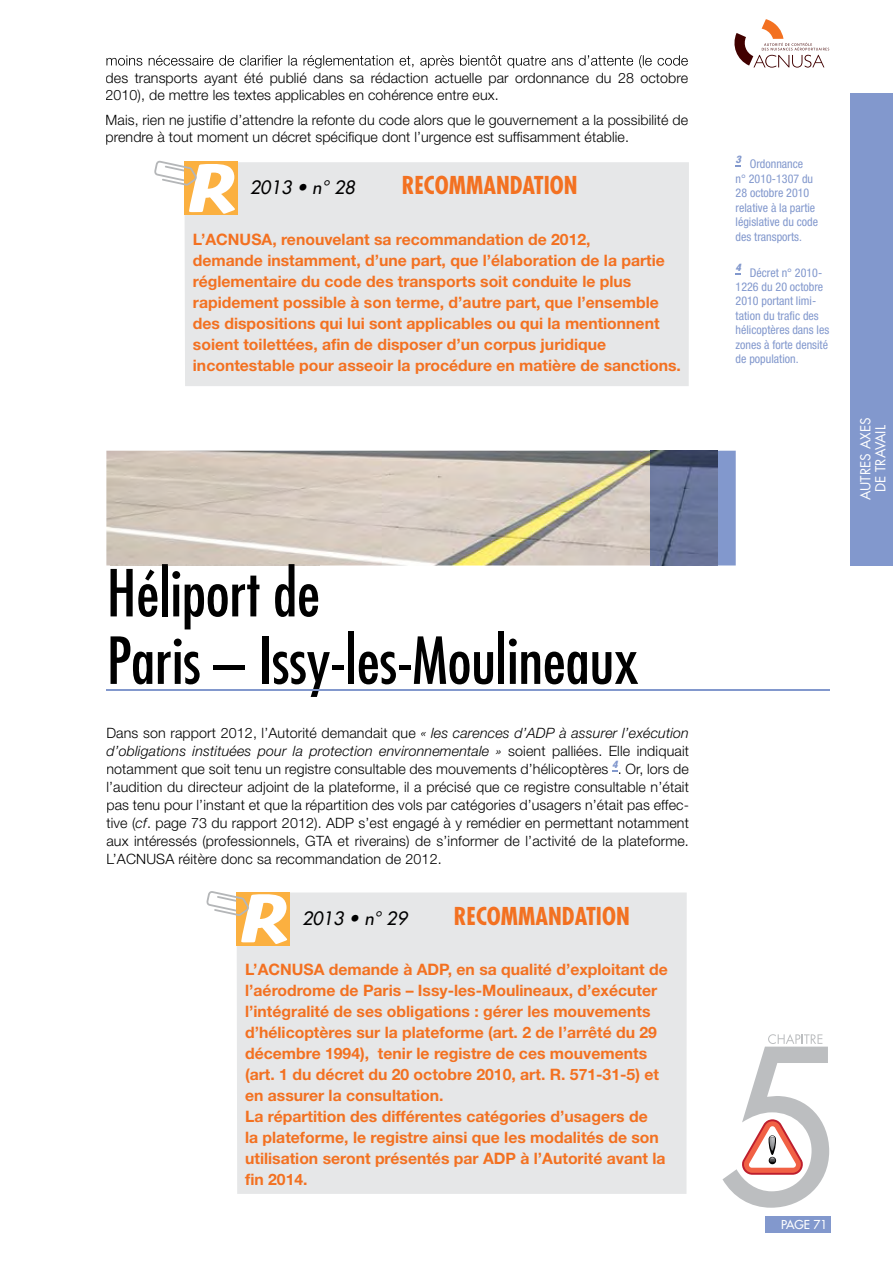
<style>
.page{position:relative;width:893px;height:1263px;background:#fff}
.page>*{position:absolute;margin:0;border:0;box-sizing:border-box;transform-origin:0 0}
.t1{font:condensed 63px/67.5px "Futura Std";color:#000}
.t2{font:700 condensed 24px "Futura Std";color:#f37121}
.t3{font:italic 500 18px "Futura Std";color:#000}
.t4{font:700 15.75px/21px "Helvetica Neue LT Std";color:#f37121}
.t5{font:300 14.25px/18px "Helvetica Neue LT Std";letter-spacing:.005em;color:#000}
.t6{font:13.5px/15px "Futura Std";color:#fff;text-align:center}
.t7{font:condensed 12px/14.4px "Helvetica Neue LT Std";color:#8298cd}
.t8{font:500 12px "Futura Std";color:#fff}
.t9{font:italic 800 condensed 10.5px "Helvetica Neue LT Std";color:#8298cd}
.s1{font-style:italic}
</style>
<div class="page">
<svg style="left:734px;top:19px;width:95px;height:49px"></svg>
<div style="left:765px;top:1216px;width:66px;height:17px;background:#8298cd"></div>
<div style="left:850px;top:94px;width:43px;height:472px;background:#8298cd"></div>
<svg style="left:722px;top:1034px;width:107px;height:174px"></svg>
<div style="left:184px;top:162px;width:505px;height:224px;background:#e6e7e8"></div>
<div style="left:251px;top:181px;width:145px;height:14px;background:#e6e7e8"></div>
<div style="left:184px;top:162px;width:54px;height:53px;background:#fbb040"></div>
<svg style="left:154px;top:161px;width:81px;height:53px"></svg>
<svg style="left:612px;top:770px;width:6px;height:2px"></svg>
<img style="left:106px;top:451px;width:545px;height:114px">
<img style="left:111px;top:564px;width:209px;height:1px">
<hr style="left:106px;top:689px;width:723px;height:1px;background:#8298cd">
<div style="left:718px;top:451px;width:18px;height:114px;background:#8298cd"></div>
<img style="left:651px;top:451px;width:67px;height:114px">
<div style="left:237px;top:892px;width:450px;height:302px;background:#e6e7e8"></div>
<div style="left:303px;top:911px;width:146px;height:14px;background:#e6e7e8"></div>
<div style="left:236px;top:892px;width:54px;height:53px;background:#fbb040"></div>
<svg style="left:206px;top:891px;width:81px;height:53px"></svg>
<svg style="left:106px;top:55px;width:582px;height:13px"></svg>
<p class="t5" style="left:106px;top:69px;width:584px;line-height:17.1px">des transports ayant été publié dans sa rédaction actuelle par ordonnance du 28 octobre<br>2010), de mettre les textes applicables en cohérence entre eux.</p>
<p class="t5" style="left:106px;top:111px;width:584px;line-height:17.1px">Mais, rien ne justifie d’attendre la refonte du code alors que le gouvernement a la possibilité de prendre à tout moment un décret spécifique dont l’urgence est suffisamment établie.</p>
<p class="t3" style="left:250px;top:177px;width:107px">2013 • n° 28</p>
<h2 class="t2" style="left:402px;top:171px;width:177px">RECOMMANDATION</h2>
<p class="t4" style="left:193px;top:229px;width:490px">L’ACNUSA, renouvelant sa recommandation de 2012,<br>demande instamment, d’une part, que l’élaboration de la partie réglementaire du code des transports soit conduite le plus rapidement possible à son terme, d’autre part, que l’ensemble des dispositions qui lui sont applicables ou qui la mentionnent soient toilettées, afin de disposer d’un corpus juridique incontestable pour asseoir la procédure en matière de sanctions.</p>
<h1 class="t1" style="left:107px;top:559px;width:534px">Héliport de<br>Paris – Issy-les-Moulineaux</h1>
<p class="t5" style="left:106px;top:724px;width:584px;text-align:justify">Dans son rapport 2012, l’Autorité demandait que <span class="s1">« les carences d’ADP à assurer l’exécution d’obligations instituées pour la protection environnementale »</span> soient palliées. Elle indiquait notamment que soit tenu un registre consultable des mouvements d’hélicoptères <sup>4</sup>. Or, lors de l’audition du directeur adjoint de la plateforme, il a précisé que ce registre consultable n’était pas tenu pour l’instant et que la répartition des vols par catégories d’usagers n’était pas effec&shy;tive (<span class="s1">cf</span>. page 73 du rapport 2012). ADP s’est engagé à y remédier en permettant notamment aux intéressés (professionnels, GTA et riverains) de s’informer de l’activité de la plateforme.<br>L’ACNUSA réitère donc sa recommandation de 2012.</p>
<p class="t3" style="left:302px;top:907px;width:107px">2013 • n° 29</p>
<h2 class="t2" style="left:454px;top:901px;width:177px">RECOMMANDATION</h2>
<p class="t4" style="left:245px;top:959px;width:424px">L’ACNUSA demande à ADP, en sa qualité d’exploitant de l’aérodrome de Paris – Issy-les-Moulineaux, d’exécuter l’intégralité de ses obligations : gérer les mouvements d’hélicoptères sur la plateforme (art. 2 de l’arrêté du 29 décembre 1994), tenir le registre de ces mouvements (art. 1 du décret du 20 octobre 2010, art. R. 571-31-5) et en assurer la consultation.<br>La répartition des différentes catégories d’usagers de<br>la plateforme, le registre ainsi que les modalités de son utilisation seront présentés par ADP à l’Autorité avant la fin 2014.</p>
<p class="t9" style="left:736px;top:152px;width:7px">3</p>
<p class="t7" style="left:736px;top:157px;width:84px;text-indent:14px">Ordonnance<br>n° 2010-1307 du<br>28 octobre 2010 relative à la partie législative du code des transports.</p>
<p class="t9" style="left:736px;top:260px;width:7px">4</p>
<p class="t7" style="left:736px;top:265px;width:95px;text-indent:14px">Décret n° 2010-<br>1226 du 20 octobre<br>2010 portant limi&shy;tation du trafic des hélicoptères dans les zones à forte densité de population.</p>
<p class="t6" style="left:858px;top:500px;width:85px;rotate:-90deg">autres axes de travail</p>
<p class="t8" style="left:781px;top:1217px;width:48px">page 71</p>
</div>
